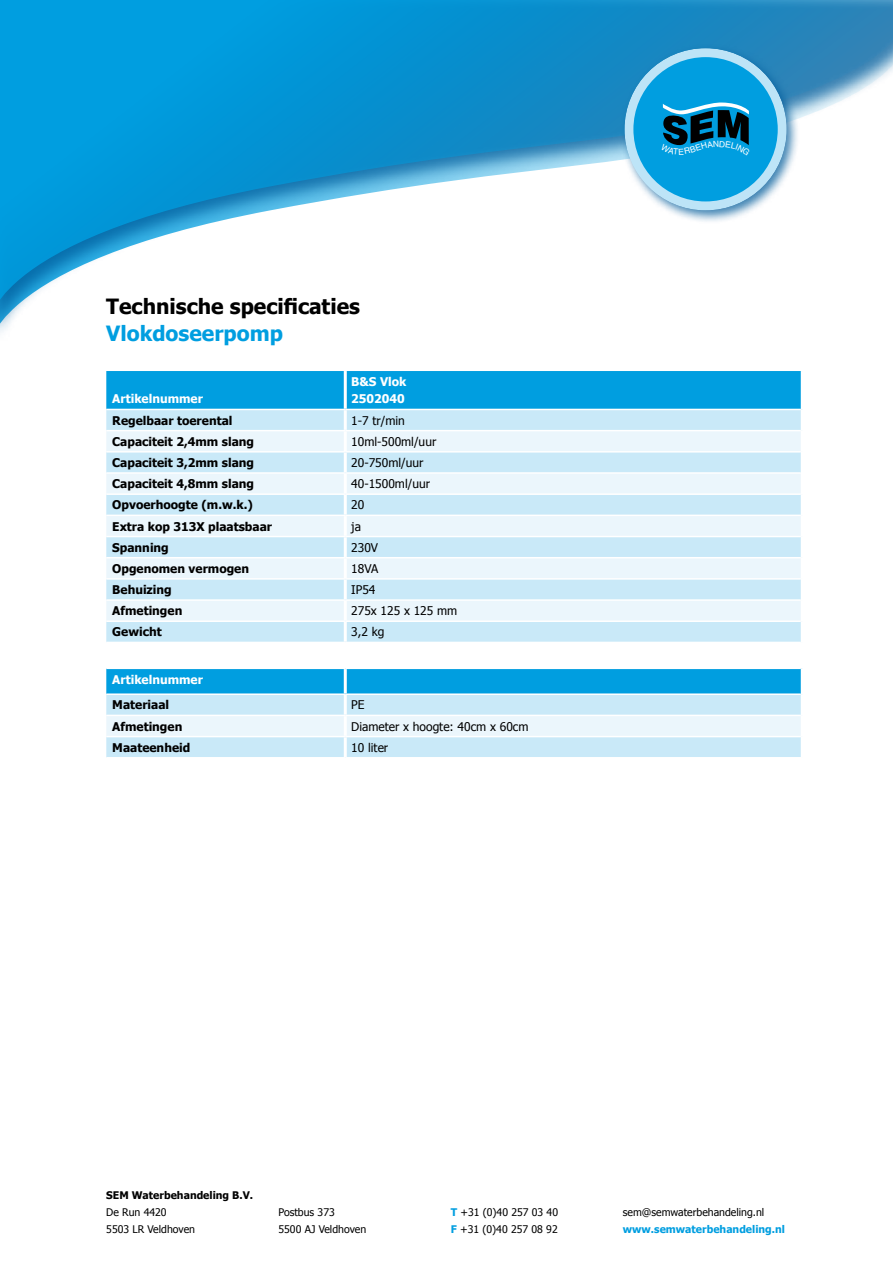
<style>
.page{position:relative;width:893px;height:1263px;background:#fff}
.page>*{position:absolute;margin:0;border:0;box-sizing:border-box;transform-origin:0 0}
.t1{font:700 21px "Tahoma";color:#000}
.t2{font:700 21px "Tahoma";color:#009ee0}
.t3{font:700 12px "Tahoma";color:#000}
.t4{font:12px "Tahoma";color:#000}
.t5{font:700 12px/17.2px "Tahoma";color:#fff}
.t6{font:10.5px/17.2px "Tahoma";color:#000}
.t7{font:700 10.5px "Tahoma";color:#009ee0}
.t8{font:700 10.5px "Tahoma";color:#000}
.s1{font-weight:700;color:#009ee0}
</style>
<div class="page">
<svg style="left:0;top:0;width:893px;height:328px"></svg>
<div style="left:619px;top:43px;width:181px;height:180px;background:#005b9a;opacity:.75"></div>
<div style="left:624px;top:48px;width:163px;height:162px;border:9px solid #bde4f7;border-radius:50%"></div>
<div style="left:106px;top:371px;width:695px;height:38px;background:#009ee0"></div>
<div style="left:106px;top:410px;width:695px;height:347px;background:#c9e9f8"></div>
<svg style="left:106px;top:431px;width:695px;height:305px;background:#c6e8f7"></svg>
<svg style="left:106px;top:643px;width:695px;height:24px"></svg>
<hr style="left:344px;top:371px;width:3px;height:38px;background:#fff">
<hr style="left:344px;top:410px;width:3px;height:20px;background:#fff">
<hr style="left:344px;top:431px;width:3px;height:20px;background:#fff">
<hr style="left:344px;top:453px;width:3px;height:19px;background:#fff">
<hr style="left:344px;top:474px;width:3px;height:19px;background:#fff">
<hr style="left:344px;top:495px;width:3px;height:20px;background:#fff">
<hr style="left:344px;top:516px;width:3px;height:20px;background:#fff">
<hr style="left:344px;top:537px;width:3px;height:20px;background:#fff">
<hr style="left:344px;top:558px;width:3px;height:20px;background:#fff">
<hr style="left:344px;top:580px;width:3px;height:19px;background:#fff">
<hr style="left:344px;top:601px;width:3px;height:19px;background:#fff">
<hr style="left:344px;top:622px;width:3px;height:20px;background:#fff">
<hr style="left:344px;top:643px;width:3px;height:24px;background:#fff">
<hr style="left:344px;top:669px;width:3px;height:24px;background:#fff">
<hr style="left:344px;top:695px;width:3px;height:20px;background:#fff">
<hr style="left:344px;top:716px;width:3px;height:20px;background:#fff">
<hr style="left:344px;top:737px;width:3px;height:20px;background:#fff">
<hr style="left:106px;top:430px;width:239px;height:1px;background:#fff">
<hr style="left:345px;top:430px;width:456px;height:1px;background:#fff">
<hr style="left:106px;top:451px;width:239px;height:2px;background:#fff">
<hr style="left:345px;top:451px;width:456px;height:2px;background:#fff">
<hr style="left:106px;top:472px;width:239px;height:2px;background:#fff">
<hr style="left:345px;top:472px;width:456px;height:2px;background:#fff">
<hr style="left:106px;top:493px;width:239px;height:2px;background:#fff">
<hr style="left:345px;top:493px;width:456px;height:2px;background:#fff">
<hr style="left:106px;top:515px;width:239px;height:1px;background:#fff">
<hr style="left:345px;top:515px;width:456px;height:1px;background:#fff">
<hr style="left:106px;top:536px;width:239px;height:1px;background:#fff">
<hr style="left:345px;top:536px;width:456px;height:1px;background:#fff">
<hr style="left:106px;top:557px;width:239px;height:1px;background:#fff">
<hr style="left:345px;top:557px;width:456px;height:1px;background:#fff">
<hr style="left:106px;top:578px;width:239px;height:2px;background:#fff">
<hr style="left:345px;top:578px;width:456px;height:2px;background:#fff">
<hr style="left:106px;top:599px;width:239px;height:2px;background:#fff">
<hr style="left:345px;top:599px;width:456px;height:2px;background:#fff">
<hr style="left:106px;top:620px;width:239px;height:2px;background:#fff">
<hr style="left:345px;top:620px;width:456px;height:2px;background:#fff">
<hr style="left:106px;top:642px;width:239px;height:1px;background:#fff">
<hr style="left:345px;top:642px;width:456px;height:1px;background:#fff">
<hr style="left:106px;top:667px;width:239px;height:2px;background:#fff">
<hr style="left:345px;top:667px;width:456px;height:2px;background:#fff">
<hr style="left:106px;top:693px;width:239px;height:2px;background:#fff">
<hr style="left:345px;top:693px;width:456px;height:2px;background:#fff">
<hr style="left:106px;top:715px;width:239px;height:1px;background:#fff">
<hr style="left:345px;top:715px;width:456px;height:1px;background:#fff">
<hr style="left:106px;top:736px;width:239px;height:1px;background:#fff">
<hr style="left:345px;top:736px;width:456px;height:1px;background:#fff">
<svg style="left:629px;top:53px;width:153px;height:153px;background:#31a1d1"></svg>
<h1 class="t1" style="left:106px;top:293px;width:255px">Technische specificaties</h1>
<h1 class="t2" style="left:106px;top:320px;width:178px">Vlokdoseerpomp</h1>
<p class="t5" style="left:112px;top:390px;width:92px">Artikelnummer</p>
<p class="t5" style="left:351px;top:373px;width:57px">B&amp;S Vlok<br>2502040</p>
<p class="t3" style="left:112px;top:413px;width:122px">Regelbaar toerental</p>
<p class="t4" style="left:351px;top:413px;width:55px">1-7 tr/min</p>
<p class="t3" style="left:112px;top:434px;width:143px">Capaciteit 2,4mm slang</p>
<p class="t4" style="left:351px;top:434px;width:87px">10ml-500ml/uur</p>
<p class="t3" style="left:112px;top:455px;width:143px">Capaciteit 3,2mm slang</p>
<p class="t4" style="left:351px;top:455px;width:74px">20-750ml/uur</p>
<p class="t3" style="left:112px;top:476px;width:143px">Capaciteit 4,8mm slang</p>
<p class="t4" style="left:351px;top:476px;width:80px">40-1500ml/uur</p>
<p class="t3" style="left:112px;top:497px;width:142px">Opvoerhoogte (m.w.k.)</p>
<p class="t4" style="left:351px;top:497px;width:15px">20</p>
<p class="t3" style="left:112px;top:518px;width:161px">Extra kop 313X plaatsbaar</p>
<p class="t4" style="left:351px;top:518px;width:11px">ja</p>
<p class="t3" style="left:112px;top:540px;width:58px">Spanning</p>
<p class="t4" style="left:351px;top:540px;width:28px">230V</p>
<p class="t3" style="left:112px;top:561px;width:138px">Opgenomen vermogen</p>
<p class="t4" style="left:351px;top:561px;width:29px">18VA</p>
<p class="t3" style="left:112px;top:582px;width:61px">Behuizing</p>
<p class="t4" style="left:351px;top:582px;width:26px">IP54</p>
<p class="t3" style="left:112px;top:603px;width:72px">Afmetingen</p>
<p class="t4" style="left:351px;top:603px;width:108px">275x 125 x 125 mm</p>
<p class="t3" style="left:112px;top:624px;width:51px">Gewicht</p>
<p class="t4" style="left:351px;top:624px;width:35px">3,2 kg</p>
<p class="t5" style="left:112px;top:670px;width:92px">Artikelnummer</p>
<p class="t3" style="left:112px;top:697px;width:58px">Materiaal</p>
<p class="t4" style="left:351px;top:697px;width:15px">PE</p>
<p class="t3" style="left:112px;top:719px;width:72px">Afmetingen</p>
<p class="t4" style="left:351px;top:719px;width:179px">Diameter x hoogte: 40cm x 60cm</p>
<p class="t3" style="left:112px;top:740px;width:79px">Maateenheid</p>
<p class="t4" style="left:351px;top:740px;width:39px">10 liter</p>
<p class="t8" style="left:106px;top:1188px;width:148px">SEM Waterbehandeling B.V.</p>
<p class="t6" style="left:106px;top:1203px;width:90px">De Run 4420<br>5503 LR Veldhoven</p>
<p class="t6" style="left:278px;top:1203px;width:89px">Postbus 373<br>5500 AJ Veldhoven</p>
<p class="t6" style="left:451px;top:1203px;width:109px"><span class="s1">T</span> +31 (0)40 257 03 40<br><span class="s1">F</span> +31 (0)40 257 08 92</p>
<p class="t6" style="left:623px;top:1203px;width:143px">sem@semwaterbehandeling.nl</p>
<p class="t7" style="left:623px;top:1223px;width:164px">www.semwaterbehandeling.nl</p>
</div>
